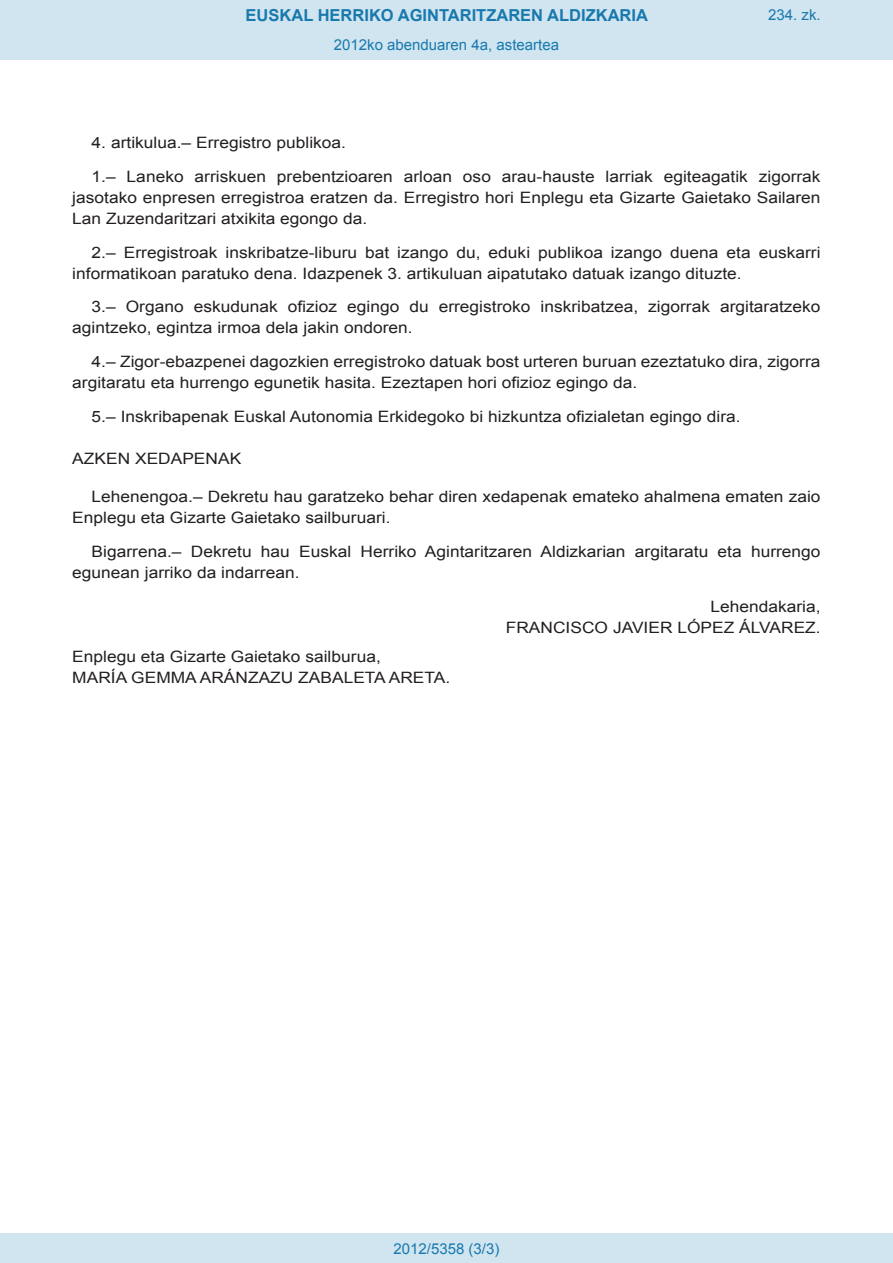
<style>
.page{position:relative;width:893px;height:1263px;background:#fff}
.page>*{position:absolute;margin:0;border:0;box-sizing:border-box;transform-origin:0 0}
.t1{font:700 16.5px "Arial";color:#1879ad}
.BOPVDetalle{font:15.6px/21px "Arial";color:#231f20;scale:1.11 1}
.BOPVFirmaPuesto{font:15.6px "Arial";color:#231f20;scale:1.11 1}
.BOPVFirmaNombre{font:15.6px "Arial";color:#231f20;scale:1.11 1}
.BOPVNombreLehen2{font:15.6px "Arial";color:#231f20;scale:1.11 1}
.BOPVDisposicion{font:15.6px "Arial";color:#231f20;scale:1.11 1}
.BOPVPuestoLehen2{font:15.6px "Arial";color:#231f20;scale:1.11 1}
.Paginacion_Centro{font:15px "Arial";color:#1879ad}
</style>
<div class="page">
<div style="left:0;top:0;width:893px;height:60px;background:#d0e5f0"></div>
<div style="left:0;top:1233px;width:893px;height:30px;background:#d0e5f0"></div>
<p class="t1" style="left:246px;top:4px;width:404px">EUSKAL HERRIKO AGINTARITZAREN ALDIZKARIA</p>
<p class="Paginacion_Centro" style="left:334px;top:35px;width:227px">2012ko abenduaren 4a, asteartea</p>
<p class="Paginacion_Centro" style="left:768px;top:5px;width:54px">234. zk.</p>
<p class="BOPVDetalle" style="left:92px;top:132px;width:231px">4. artikulua.– Erregistro publikoa.</p>
<p class="BOPVDetalle" style="left:72px;top:166px;width:676px;text-align:justify;text-indent:19px">1.– Laneko arriskuen prebentzioaren arloan oso arau-hauste larriak egiteagatik zigorrak jasotako enpresen erregistroa eratzen da. Erregistro hori Enplegu eta Gizarte Gaietako Sailaren Lan Zuzendaritzari atxikita egongo da.</p>
<p class="BOPVDetalle" style="left:72px;top:242px;width:676px;text-indent:19px">2.– Erregistroak inskribatze-liburu bat izango du, eduki publikoa izango duena eta euskarri informatikoan paratuko dena. Idazpenek 3. artikuluan aipatutako datuak izango dituzte.</p>
<p class="BOPVDetalle" style="left:72px;top:297px;width:676px;text-indent:19px">3.– Organo eskudunak ofizioz egingo du erregistroko inskribatzea, zigorrak argitaratzeko agintzeko, egintza irmoa dela jakin ondoren.</p>
<p class="BOPVDetalle" style="left:72px;top:351px;width:676px;text-indent:19px">4.– Zigor-ebazpenei dagozkien erregistroko datuak bost urteren buruan ezeztatuko dira, zigorra argitaratu eta hurrengo egunetik hasita. Ezeztapen hori ofizioz egingo da.</p>
<p class="BOPVDetalle" style="left:92px;top:406px;width:586px">5.– Inskribapenak Euskal Autonomia Erkidegoko bi hizkuntza ofizialetan egingo dira.</p>
<p class="BOPVDisposicion" style="left:72px;top:448px;width:154px">AZKEN XEDAPENAK</p>
<p class="BOPVDetalle" style="left:72px;top:486px;width:676px;text-indent:19px">Lehenengoa.– Dekretu hau garatzeko behar diren xedapenak emateko ahalmena ematen zaio<br>Enplegu eta Gizarte Gaietako sailburuari.</p>
<p class="BOPVDetalle" style="left:72px;top:541px;width:676px;text-indent:19px">Bigarrena.– Dekretu hau Euskal Herriko Agintaritzaren Aldizkarian argitaratu eta hurrengo egunean jarriko da indarrean.</p>
<p class="BOPVPuestoLehen2" style="left:710px;top:596px;width:101px">Lehendakaria,</p>
<p class="BOPVNombreLehen2" style="left:506px;top:617px;width:285px">FRANCISCO JAVIER LÓPEZ ÁLVAREZ.</p>
<p class="BOPVFirmaPuesto" style="left:72px;top:646px;width:279px">Enplegu eta Gizarte Gaietako sailburua,</p>
<p class="BOPVFirmaNombre" style="left:72px;top:667px;width:342px">MARÍA GEMMA ARÁNZAZU ZABALETA ARETA.</p>
<p class="Paginacion_Centro" style="left:393px;top:1238px;width:107px">2012/5358 (3/3)</p>
</div>
